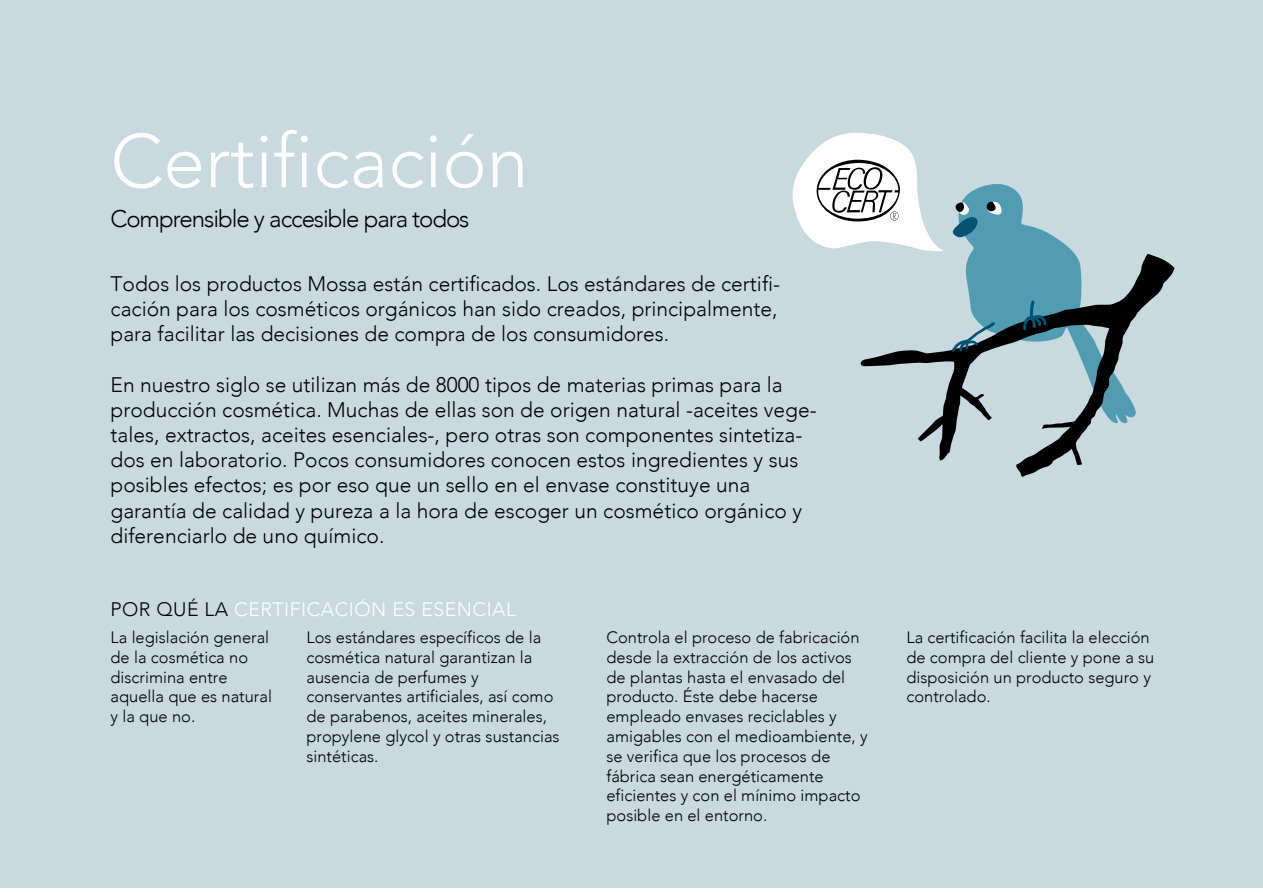
<style>
.page{position:relative;width:1263px;height:893px;background:#fff}
.page>*{position:absolute;margin:0;border:0;box-sizing:border-box;transform-origin:0 0}
.t1{font:300 75px "Avenir";color:#fff}
.t2{font:300 24px "Avenir";letter-spacing:-.045em;color:#000}
.t3{font:300 21px/25.2px "Avenir";color:#000}
.t4{font:300 19.5px "Avenir";letter-spacing:.025em;color:#fff}
.t5{font:300 16.5px/19.8px "Avenir";color:#000}
.s1{color:#000}
</style>
<div class="page">
<div style="left:0;top:0;width:1263px;height:888px;background:#c8dadf"></div>
<svg style="left:860px;top:254px;width:314px;height:223px"></svg>
<svg style="left:950px;top:184px;width:187px;height:240px"></svg>
<svg style="left:792px;top:133px;width:151px;height:118px"></svg>
<h1 class="t1" style="left:111px;top:117px;width:419px">Certificación</h1>
<h2 class="t2" style="left:111px;top:204px;width:360px">Comprensible y accesible para todos</h2>
<p class="t3" style="left:111px;top:271px;width:671px">Todos los productos Mossa están certificados. Los estándares de certifi&shy;cación para los cosméticos orgánicos han sido creados, principalmente, para facilitar las decisiones de compra de los consumidores.</p>
<p class="t3" style="left:111px;top:372px;width:708px">En nuestro siglo se utilizan más de 8000 tipos de materias primas para la producción cosmética. Muchas de ellas son de origen natural -aceites vege&shy;tales, extractos, aceites esenciales-, pero otras son componentes sintetiza&shy;dos en laboratorio. Pocos consumidores conocen estos ingredientes y sus posibles efectos; es por eso que un sello en el envase constituye una garantía de calidad y pureza a la hora de escoger un cosmético orgánico y diferenciarlo de uno químico.</p>
<p class="t4" style="left:111px;top:597px;width:407px"><span class="s1">POR QUÉ LA</span> CERTIFICACIÓN ES ESENCIAL</p>
<p class="t5" style="left:111px;top:627px;width:163px">La legislación general de la cosmética no discrimina entre aquella que es natural y la que no.</p>
<p class="t5" style="left:306px;top:627px;width:255px">Los estándares específicos de la cosmética natural garantizan la ausencia de perfumes y conservantes artificiales, así como de parabenos, aceites minerales, propylene glycol y otras sustancias sintéticas.</p>
<p class="t5" style="left:606px;top:627px;width:263px">Controla el proceso de fabricación desde la extracción de los activos de plantas hasta el envasado del producto. Éste debe hacerse empleado envases reciclables y amigables con el medioambiente, y se verifica que los procesos de fábrica sean energéticamente eficientes y con el mínimo impacto posible en el entorno.</p>
<p class="t5" style="left:906px;top:627px;width:249px">La certificación facilita la elección de compra del cliente y pone a su disposición un producto seguro y controlado.</p>
</div>
